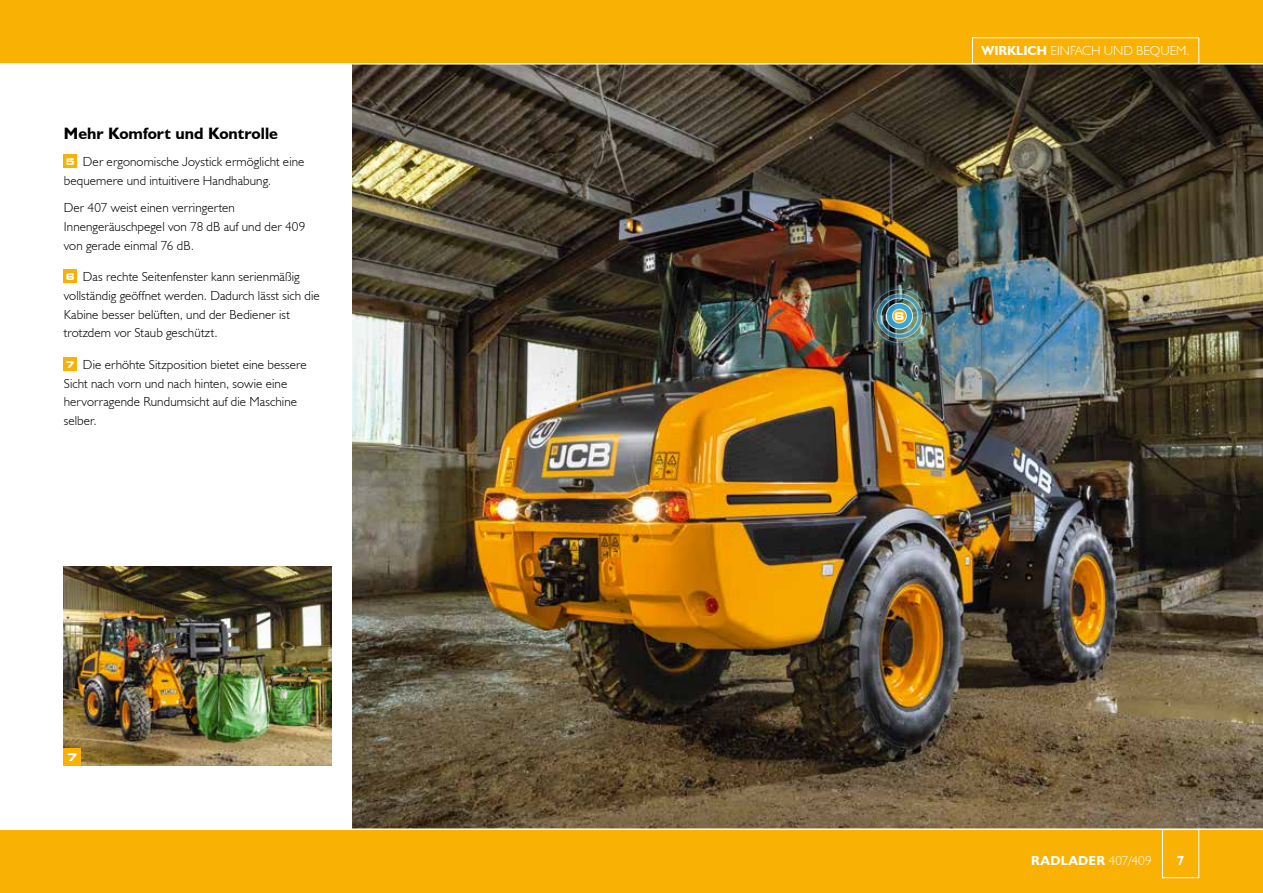
<style>
.page{position:relative;width:1263px;height:893px;background:#fff}
.page>*{position:absolute;margin:0;border:0;box-sizing:border-box;transform-origin:0 0}
.t1{font:700 16.5px "JCB Euro";color:#000}
.t2{font:300 13.2px/18.8px "JCB Euro";letter-spacing:.01em;color:#000}
.t3{font:300 13.2px "JCB Euro";color:#fff}
.t4{font:700 13.2px "JCB Euro";letter-spacing:.02em;color:#fff}
.t5{font:700 expanded 10.5px "Square 721 BT";color:#fff}
.s1{font-family:"Square 721 BT";font-weight:700;font-stretch:expanded;font-size:9.15px;color:#fff}
.s2{font-weight:700}
.s3{font-weight:300}
</style>
<div class="page">
<div style="left:64px;top:155px;width:13px;height:13px;background:#f9b104"></div>
<div style="left:64px;top:270px;width:13px;height:13px;background:#f9b104"></div>
<div style="left:64px;top:358px;width:13px;height:13px;background:#f9b104"></div>
<img style="left:64px;top:567px;width:268px;height:198px">
<img style="left:353px;top:65px;width:910px;height:763px">
<div style="left:64px;top:748px;width:17px;height:17px;background:#f9b104"></div>
<img style="left:867px;top:284px;width:65px;height:64px">
<div style="left:0;top:829px;width:1263px;height:64px;background:#f9b104"></div>
<div style="left:1162px;top:829px;width:37px;height:49px;border:1px solid #fff"></div>
<hr style="left:0;top:828px;width:1263px;height:2px;background:#fff">
<div style="left:0;top:0;width:1263px;height:64px;background:#f9b104"></div>
<hr style="left:0;top:63px;width:1263px;height:2px;background:#fff">
<div style="left:972px;top:37px;width:227px;height:27px;border:1px solid #fff"></div>
<p class="t1" style="left:64px;top:123px;width:216px">Mehr Komfort und Kontrolle</p>
<p class="t2" style="left:64px;top:152px;width:242px"><span class="s1">5</span> Der ergonomische Joystick ermöglicht eine bequemere und intuitivere Handhabung.</p>
<p class="t2" style="left:64px;top:198px;width:243px">Der 407 weist einen verringerten<br>Innengeräuschpegel von 78 dB auf und der 409 von gerade einmal 76 dB.</p>
<p class="t2" style="left:64px;top:267px;width:257px"><span class="s1">6</span> Das rechte Seitenfenster kann serienmäßig vollständig geöffnet werden. Dadurch lässt sich die Kabine besser belüften, und der Bediener ist trotzdem vor Staub geschützt.</p>
<p class="t2" style="left:64px;top:355px;width:245px"><span class="s1">7</span> Die erhöhte Sitzposition bietet eine bessere Sicht nach vorn und nach hinten, sowie eine hervorragende Rundumsicht auf die Maschine selber.</p>
<p class="t5" style="left:67px;top:751px;width:12px">7</p>
<p class="t3" style="left:981px;top:42px;width:210px"><span class="s2">WIRKLICH</span> EINFACH UND BEQUEM.</p>
<p class="t5" style="left:894px;top:309px;width:12px">6</p>
<p class="t4" style="left:1031px;top:852px;width:122px">RADLADER <span class="s3">407/409</span></p>
<p class="t4" style="left:1177px;top:852px;width:9px">7</p>
</div>
